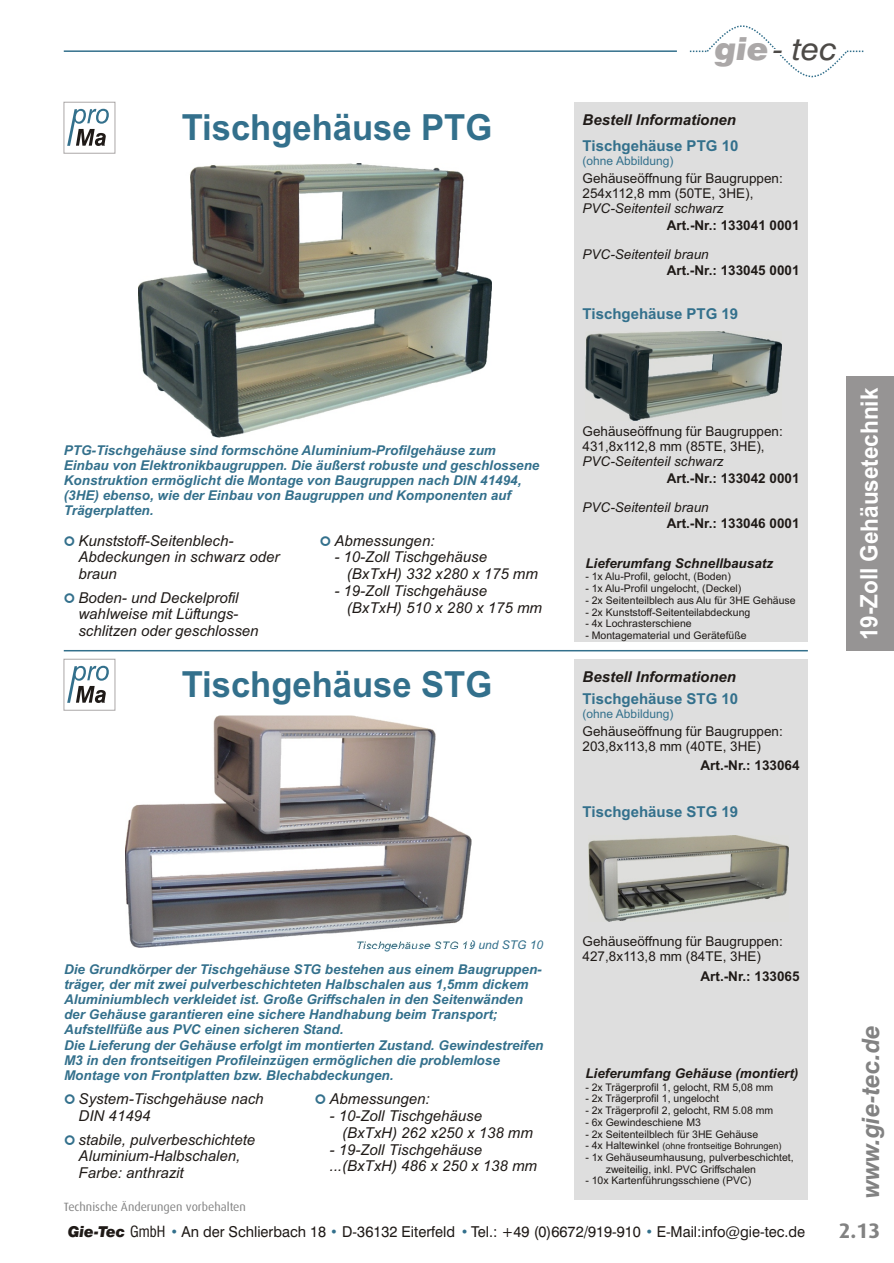
<style>
.page{position:relative;width:894px;height:1263px;background:#fff}
.page>*{position:absolute;margin:0;border:0;box-sizing:border-box;transform-origin:0 0}
.t1{font:700 36px "Arial";color:#33708c;scale:.96 1}
.t2{font:italic 31.05px "Swis 721 BT";color:#4d4a47;scale:1.06 1}
.t3{font:700 24px "Arial";color:#fff;scale:.94 1}
.t4{font:italic 700 24px "Swis 721 BT";color:#828282}
.t5{font:700 21px "Dax";color:#828282}
.t6{font:italic 15px/16.8px "Arial";color:#1f1a17}
.t7{font:15px "Swis 721 BT";color:#1f1a17}
.t8{font:700 15px "Arial";color:#33708c}
.t9{font:italic 700 15px "Arial";color:#1f1a17}
.t10{font:italic 700 13.5px/15.1px "Arial";color:#33708c}
.t11{font:13.5px/15.1px "Arial";color:#1f1a17}
.t12{font:700 13.5px "Arial";color:#1f1a17}
.t13{font:italic 13.5px "Arial";color:#1f1a17}
.t14{font:italic 700 13.5px "Arial";color:#1f1a17}
.t15{font:12px "Dax";color:#828282}
.t16{font:12px "Arial";color:#33708c}
.t17{font:italic 12px "Arial";color:#33708c}
.t18{font:10.5px/11.7px "Arial";color:#1f1a17}
.t19{font:9px "Arial";color:#1f1a17}
.t20{font:6.75px "Wingdings";color:#33708c}
.s1{font-family:"Swis 721 Blk BT";color:#aba8a8}
.s2{font-size:10.5px}
.s3{font-family:"Swis 721 Blk BT";font-style:italic}
.s4{font-family:"Swis 721 Cn BT"}
</style>
<div class="page">
<svg style="left:690px;top:25px;width:174px;height:53px"></svg>
<div style="left:773px;top:49px;width:10px;height:5px;background:#fff"></div>
<hr style="left:64px;top:50px;width:613px;height:2px;background:#33708c">
<hr style="left:64px;top:650px;width:744px;height:1px;background:#33708c">
<div style="left:574px;top:659px;width:234px;height:540px;background:#dedede"></div>
<div style="left:64px;top:659px;width:51px;height:52px;background:#fff;border:1px solid #aba8a8"></div>
<svg style="left:67px;top:666px;width:42px;height:37px"></svg>
<div style="left:574px;top:102px;width:234px;height:540px;background:#dedede"></div>
<div style="left:64px;top:102px;width:51px;height:52px;background:#fff;border:1px solid #aba8a8"></div>
<svg style="left:67px;top:109px;width:42px;height:37px"></svg>
<div style="left:846px;top:376px;width:48px;height:275px;background:#969494"></div>
<img style="left:126px;top:716px;width:346px;height:231px">
<img style="left:588px;top:836px;width:200px;height:85px">
<img style="left:139px;top:163px;width:352px;height:275px">
<img style="left:586px;top:331px;width:195px;height:89px">
<h1 class="t1" style="left:182px;top:113px;width:325px">Tischgehäuse PTG</h1>
<h2 class="t2" style="left:715px;top:37px;width:118px"><span class="s1">gie</span>- tec</h2>
<p class="t9" style="left:583px;top:114px;width:155px">Bestell Informationen</p>
<p class="t8" style="left:583px;top:140px;width:157px">Tischgehäuse PTG 10</p>
<p class="t16" style="left:583px;top:157px;width:92px">(ohne Abbildung)</p>
<p class="t11" style="left:583px;top:172px;width:202px">Gehäuseöffnung für Baugruppen:<br>254x112,8 mm (50TE, 3HE),</p>
<p class="t13" style="left:583px;top:203px;width:143px">PVC-Seitenteil schwarz</p>
<p class="t13" style="left:583px;top:249px;width:128px">PVC-Seitenteil braun</p>
<p class="t12" style="left:667px;top:265px;width:134px">Art.-Nr.: 133045 0001</p>
<p class="t12" style="left:667px;top:220px;width:134px">Art.-Nr.: 133041 0001</p>
<p class="t8" style="left:583px;top:308px;width:157px">Tischgehäuse PTG 19</p>
<p class="t10" style="left:64px;top:444px;width:477px">PTG-Tischgehäuse sind formschöne Aluminium-Profilgehäuse zum Einbau von Elektronikbaugruppen. Die äußerst robuste und geschlossene Konstruktion ermöglicht die Montage von Baugruppen nach DIN 41494, (3HE) ebenso, wie der Einbau von Baugruppen und Komponenten auf Trägerplatten.</p>
<p class="t6" style="left:78px;top:533px;width:156px">Kunststoff-Seitenblech-</p>
<p class="t6" style="left:334px;top:533px;width:102px">Abmessungen:</p>
<p class="t6" style="left:78px;top:550px;width:202px">Abdeckungen in schwarz oder</p>
<p class="t6" style="left:334px;top:550px;width:154px">- 10-Zoll Tischgehäuse</p>
<p class="t6" style="left:78px;top:567px;width:40px">braun</p>
<p class="t6" style="left:347px;top:567px;width:192px">(BxTxH) 332 x280 x 175 mm</p>
<p class="t6" style="left:334px;top:584px;width:154px">- 19-Zoll Tischgehäuse</p>
<p class="t6" style="left:78px;top:590px;width:162px">Boden- und Deckelprofil</p>
<p class="t6" style="left:347px;top:600px;width:197px">(BxTxH) 510 x 280 x 175 mm</p>
<p class="t6" style="left:78px;top:607px;width:182px">wahlweise mit Lüftungs&shy;schlitzen oder geschlossen</p>
<p class="t11" style="left:583px;top:425px;width:202px">Gehäuseöffnung für Baugruppen:<br>431,8x112,8 mm (85TE, 3HE),</p>
<p class="t13" style="left:583px;top:456px;width:143px">PVC-Seitenteil schwarz</p>
<p class="t13" style="left:583px;top:502px;width:128px">PVC-Seitenteil braun</p>
<p class="t12" style="left:667px;top:518px;width:134px">Art.-Nr.: 133046 0001</p>
<p class="t12" style="left:667px;top:473px;width:134px">Art.-Nr.: 133042 0001</p>
<p class="t14" style="left:585px;top:558px;width:189px">Lieferumfang Schnellbausatz</p>
<p class="t18" style="left:585px;top:572px;width:147px">- 1x Alu-Profil, gelocht, (Boden)</p>
<p class="t18" style="left:585px;top:584px;width:158px">- 1x Alu-Profil ungelocht, (Deckel)</p>
<p class="t18" style="left:585px;top:595px;width:212px">- 2x Seitenteilblech aus Alu für 3HE Gehäuse</p>
<p class="t18" style="left:585px;top:607px;width:167px">- 2x Kunststoff-Seitenteilabdeckung</p>
<p class="t18" style="left:585px;top:619px;width:108px">- 4x Lochrasterschiene</p>
<p class="t18" style="left:585px;top:630px;width:163px">- Montagematerial und Gerätefüße</p>
<h1 class="t1" style="left:182px;top:670px;width:325px">Tischgehäuse STG</h1>
<p class="t9" style="left:583px;top:671px;width:155px">Bestell Informationen</p>
<p class="t8" style="left:583px;top:693px;width:157px">Tischgehäuse STG 10</p>
<p class="t16" style="left:583px;top:709px;width:92px">(ohne Abbildung)</p>
<p class="t11" style="left:583px;top:725px;width:202px">Gehäuseöffnung für Baugruppen:<br>203,8x113,8 mm (40TE, 3HE)</p>
<p class="t12" style="left:701px;top:760px;width:101px">Art.-Nr.: 133064</p>
<p class="t8" style="left:583px;top:806px;width:157px">Tischgehäuse STG 19</p>
<h3 class="t3" style="left:860px;top:640px;width:270px;rotate:-90deg">1 -Zo l Ge äu ete hnk</h3>
<h3 class="t3" style="left:860px;top:447px;width:51px;rotate:-90deg">c i</h3>
<h3 class="t3" style="left:860px;top:532px;width:57px;rotate:-90deg">h s</h3>
<h3 class="t3" style="left:860px;top:580px;width:8px;rotate:-90deg">l</h3>
<h3 class="t3" style="left:860px;top:628px;width:15px;rotate:-90deg">9</h3>
<p class="t17" style="left:356px;top:940px;width:189px">Tischgehäuse STG 19 und STG 10</p>
<p class="t10" style="left:64px;top:963px;width:481px">Die Grundkörper der Tischgehäuse STG bestehen aus einem Baugruppen&shy;träger, der mit zwei pulverbeschichteten Halbschalen aus 1,5mm dickem Aluminiumblech verkleidet ist. Große Griffschalen in den Seitenwänden der Gehäuse garantieren eine sichere Handhabung beim Transport; Aufstellfüße aus PVC einen sicheren Stand.<br>Die Lieferung der Gehäuse erfolgt im montierten Zustand. Gewindestreifen M3 in den frontseitigen Profileinzügen ermöglichen die problemlose Montage von Frontplatten bzw. Blechabdeckungen.</p>
<p class="t6" style="left:79px;top:1092px;width:186px">System-Tischgehäuse nach</p>
<p class="t6" style="left:330px;top:1092px;width:102px">Abmessungen:</p>
<p class="t6" style="left:79px;top:1109px;width:73px">DIN 41494</p>
<p class="t6" style="left:342px;top:1109px;width:192px;text-indent:-13px">- 10-Zoll Tischgehäuse (BxTxH) 262 x250 x 138 mm</p>
<p class="t6" style="left:79px;top:1132px;width:178px">stabile, pulverbeschichtete</p>
<p class="t6" style="left:330px;top:1142px;width:154px">- 19-Zoll Tischgehäuse</p>
<p class="t6" style="left:79px;top:1149px;width:163px">Aluminium-Halbschalen,</p>
<p class="t6" style="left:330px;top:1159px;width:209px">...(BxTxH) 486 x 250 x 138 mm</p>
<p class="t6" style="left:79px;top:1166px;width:107px">Farbe: anthrazit</p>
<p class="t11" style="left:583px;top:935px;width:202px">Gehäuseöffnung für Baugruppen:<br>427,8x113,8 mm (84TE, 3HE)</p>
<p class="t12" style="left:701px;top:971px;width:101px">Art.-Nr.: 133065</p>
<p class="t14" style="left:585px;top:1068px;width:215px">Lieferumfang Gehäuse (montiert)</p>
<p class="t18" style="left:585px;top:1082px;width:189px">- 2x Trägerprofil 1, gelocht, RM 5,08 mm</p>
<p class="t18" style="left:585px;top:1094px;width:135px">- 2x Trägerprofil 1, ungelocht</p>
<p class="t18" style="left:585px;top:1105px;width:189px">- 2x Trägerprofil 2, gelocht, RM 5.08 mm</p>
<p class="t18" style="left:585px;top:1117px;width:117px">- 6x Gewindeschiene M3</p>
<p class="t18" style="left:585px;top:1129px;width:174px">- 2x Seitenteilblech für 3HE Gehäuse</p>
<p class="t19" style="left:585px;top:1143px;width:198px"><span class="s2">- 4x Haltewinkel</span> (ohne frontseitige Bohrungen)</p>
<p class="t18" style="left:606px;top:1152px;width:190px;text-indent:-20px">- 1x Gehäuseumhausung, pulverbeschichtet, zweiteilig, inkl. PVC Griffschalen</p>
<p class="t18" style="left:585px;top:1176px;width:167px">- 10x Kartenführungsschiene (PVC)</p>
<h3 class="t4" style="left:861px;top:1198px;width:175px;rotate:-90deg">www.gie-tec.de</h3>
<p class="t15" style="left:64px;top:1200px;width:184px">Technische Änderungen vorbehalten</p>
<p class="t7" style="left:68px;top:1226px;width:739px"><span class="s3">Gie-Tec</span> <span class="s4">GmbH</span> An der Schlierbach 18 D-36132 Eiterfeld Tel.: +49 (0)6672/919-910 E-Mail:info@gie-tec.de</p>
<p class="t20" style="left:172px;top:1229px;width:7px">●</p>
<p class="t20" style="left:332px;top:1229px;width:7px">●</p>
<p class="t20" style="left:462px;top:1229px;width:7px">●</p>
<p class="t20" style="left:647px;top:1228px;width:7px">●</p>
<h3 class="t5" style="left:839px;top:1219px;width:43px">2.13</h3>
</div>
